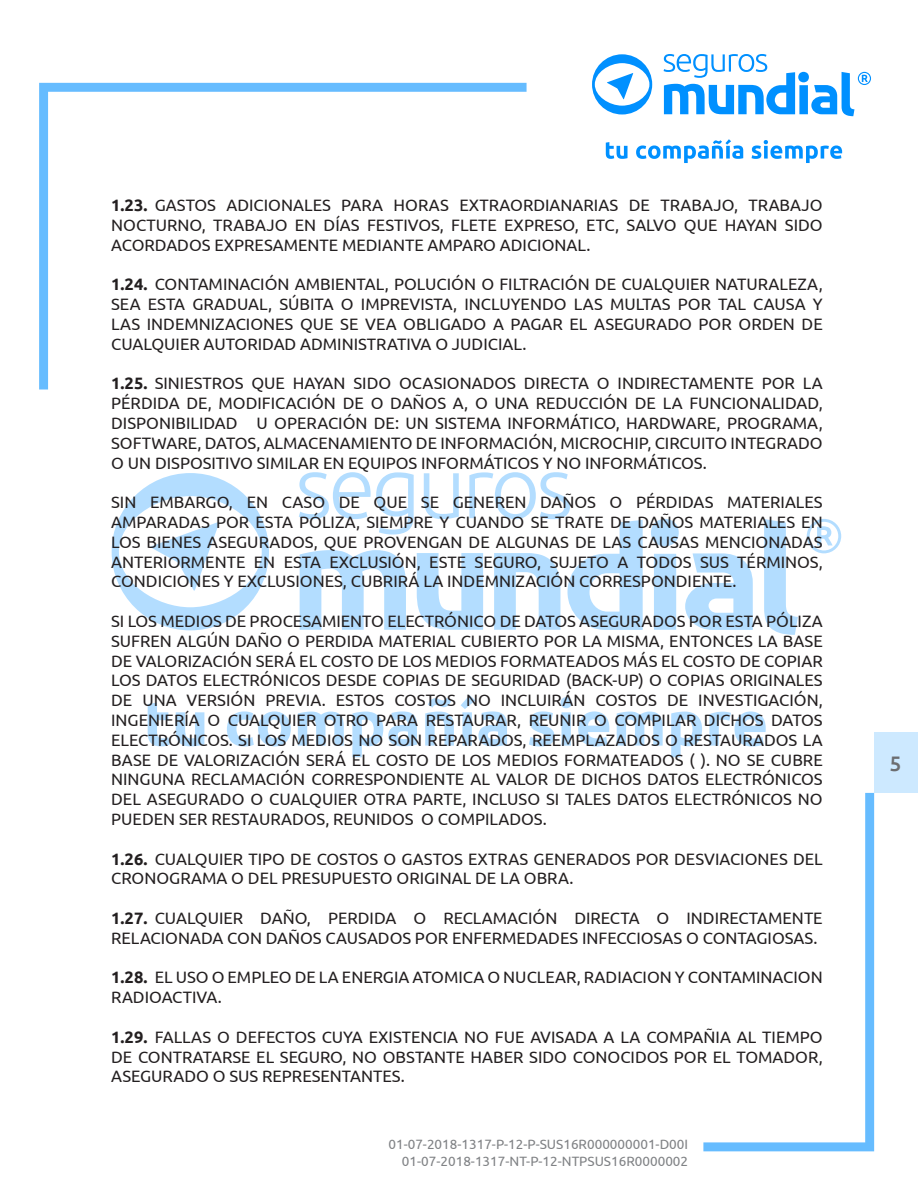
<style>
.page{position:relative;width:918px;height:1188px;background:#fff}
.page>*{position:absolute;margin:0;border:0;box-sizing:border-box;transform-origin:0 0}
.t1{font:500 21px "Ubuntu";color:#6c6d70}
.t2{font:16.5px/19.8px "Ubuntu";color:#231f20;text-align:justify}
.t3{font:13.5px/16.2px "Ubuntu";color:#808285;text-align:right}
.s1{font-weight:700}
</style>
<div class="page">
<svg style="left:112px;top:473px;width:157px;height:157px"></svg>
<svg style="left:764px;top:519px;width:34px;height:116px"></svg>
<svg style="left:651px;top:519px;width:28px;height:111px"></svg>
<svg style="left:685px;top:553px;width:68px;height:77px"></svg>
<svg style="left:299px;top:472px;width:344px;height:158px"></svg>
<svg style="left:148px;top:703px;width:22px;height:43px"></svg>
<svg style="left:176px;top:712px;width:28px;height:34px"></svg>
<svg style="left:227px;top:711px;width:64px;height:36px"></svg>
<svg style="left:298px;top:712px;width:46px;height:34px"></svg>
<svg style="left:352px;top:711px;width:65px;height:46px"></svg>
<svg style="left:425px;top:698px;width:29px;height:48px"></svg>
<svg style="left:461px;top:695px;width:46px;height:51px"></svg>
<svg style="left:529px;top:711px;width:25px;height:36px"></svg>
<svg style="left:561px;top:697px;width:11px;height:49px"></svg>
<svg style="left:578px;top:711px;width:31px;height:36px"></svg>
<svg style="left:617px;top:712px;width:46px;height:34px"></svg>
<svg style="left:671px;top:712px;width:31px;height:45px"></svg>
<svg style="left:709px;top:711px;width:57px;height:36px"></svg>
<svg style="left:807px;top:519px;width:34px;height:34px"></svg>
<svg style="left:592px;top:54px;width:60px;height:60px"></svg>
<svg style="left:606px;top:142px;width:22px;height:17px"></svg>
<svg style="left:636px;top:139px;width:107px;height:24px"></svg>
<svg style="left:752px;top:140px;width:90px;height:23px"></svg>
<svg style="left:664px;top:54px;width:207px;height:62px"></svg>
<svg style="left:39px;top:83px;width:488px;height:307px"></svg>
<svg style="left:703px;top:793px;width:171px;height:358px"></svg>
<div style="left:874px;top:732px;width:44px;height:61px;background:#cde9ff"></div>
<hr style="left:0;top:732px;width:1px;height:61px;background:#0090ff">
<p class="t2" style="left:111px;top:195px;width:713px"><span class="s1">1.23.</span> GASTOS ADICIONALES PARA HORAS EXTRAORDIANARIAS DE TRABAJO, TRABAJO NOCTURNO, TRABAJO EN DÍAS FESTIVOS, FLETE EXPRESO, ETC, SALVO QUE HAYAN SIDO ACORDADOS EXPRESAMENTE MEDIANTE AMPARO ADICIONAL.</p>
<p class="t2" style="left:111px;top:274px;width:713px"><span class="s1">1.24.</span> CONTAMINACIÓN AMBIENTAL, POLUCIÓN O FILTRACIÓN DE CUALQUIER NATURALEZA, SEA ESTA GRADUAL, SÚBITA O IMPREVISTA, INCLUYENDO LAS MULTAS POR TAL CAUSA Y LAS INDEMNIZACIONES QUE SE VEA OBLIGADO A PAGAR EL ASEGURADO POR ORDEN DE CUALQUIER AUTORIDAD ADMINISTRATIVA O JUDICIAL.</p>
<p class="t2" style="left:111px;top:373px;width:713px"><span class="s1">1.25.</span> SINIESTROS QUE HAYAN SIDO OCASIONADOS DIRECTA O INDIRECTAMENTE POR LA PÉRDIDA DE, MODIFICACIÓN DE O DAÑOS A, O UNA REDUCCIÓN DE LA FUNCIONALIDAD, DISPONIBILIDAD U OPERACIÓN DE: UN SISTEMA INFORMÁTICO, HARDWARE, PROGRAMA, SOFTWARE, DATOS, ALMACENAMIENTO DE INFORMACIÓN, MICROCHIP, CIRCUITO INTEGRADO O UN DISPOSITIVO SIMILAR EN EQUIPOS INFORMÁTICOS Y NO INFORMÁTICOS.</p>
<p class="t2" style="left:111px;top:492px;width:713px">SIN EMBARGO, EN CASO DE QUE SE GENEREN DAÑOS O PÉRDIDAS MATERIALES AMPARADAS POR ESTA PÓLIZA, SIEMPRE Y CUANDO SE TRATE DE DAÑOS MATERIALES EN LOS BIENES ASEGURADOS, QUE PROVENGAN DE ALGUNAS DE LAS CAUSAS MENCIONADAS ANTERIORMENTE EN ESTA EXCLUSIÓN, ESTE SEGURO, SUJETO A TODOS SUS TÉRMINOS, CONDICIONES Y EXCLUSIONES, CUBRIRÁ LA INDEMNIZACIÓN CORRESPONDIENTE.</p>
<p class="t2" style="left:111px;top:611px;width:713px">SI LOS MEDIOS DE PROCESAMIENTO ELECTRÓNICO DE DATOS ASEGURADOS POR ESTA PÓLIZA SUFREN ALGÚN DAÑO O PERDIDA MATERIAL CUBIERTO POR LA MISMA, ENTONCES LA BASE DE VALORIZACIÓN SERÁ EL COSTO DE LOS MEDIOS FORMATEADOS MÁS EL COSTO DE COPIAR LOS DATOS ELECTRÓNICOS DESDE COPIAS DE SEGURIDAD (BACK-UP) O COPIAS ORIGINALES DE UNA VERSIÓN PREVIA. ESTOS COSTOS NO INCLUIRÁN COSTOS DE INVESTIGACIÓN, INGENIERÍA O CUALQUIER OTRO PARA RESTAURAR, REUNIR O COMPILAR DICHOS DATOS ELECTRÓNICOS. SI LOS MEDIOS NO SON REPARADOS, REEMPLAZADOS O RESTAURADOS LA BASE DE VALORIZACIÓN SERÁ EL COSTO DE LOS MEDIOS FORMATEADOS ( ). NO SE CUBRE NINGUNA RECLAMACIÓN CORRESPONDIENTE AL VALOR DE DICHOS DATOS ELECTRÓNICOS DEL ASEGURADO O CUALQUIER OTRA PARTE, INCLUSO SI TALES DATOS ELECTRÓNICOS NO PUEDEN SER RESTAURADOS, REUNIDOS O COMPILADOS.</p>
<p class="t2" style="left:111px;top:848px;width:713px"><span class="s1">1.26.</span> CUALQUIER TIPO DE COSTOS O GASTOS EXTRAS GENERADOS POR DESVIACIONES DEL<br>CRONOGRAMA O DEL PRESUPUESTO ORIGINAL DE LA OBRA.</p>
<p class="t2" style="left:111px;top:908px;width:713px"><span class="s1">1.27.</span> CUALQUIER DAÑO, PERDIDA O RECLAMACIÓN DIRECTA O INDIRECTAMENTE<br>RELACIONADA CON DAÑOS CAUSADOS POR ENFERMEDADES INFECCIOSAS O CONTAGIOSAS.</p>
<p class="t2" style="left:111px;top:967px;width:713px"><span class="s1">1.28.</span> EL USO O EMPLEO DE LA ENERGIA ATOMICA O NUCLEAR, RADIACION Y CONTAMINACION<br>RADIOACTIVA.</p>
<p class="t2" style="left:111px;top:1026px;width:713px"><span class="s1">1.29.</span> FALLAS O DEFECTOS CUYA EXISTENCIA NO FUE AVISADA A LA COMPAÑIA AL TIEMPO DE CONTRATARSE EL SEGURO, NO OBSTANTE HABER SIDO CONOCIDOS POR EL TOMADOR, ASEGURADO O SUS REPRESENTANTES.</p>
<p class="t3" style="left:388px;top:1136px;width:301px">01-07-2018-1317-P-12-P-SUS16R000000001-D00I<br>01-07-2018-1317-NT-P-12-NTPSUS16R0000002</p>
<p class="t1" style="left:890px;top:751px;width:13px">5</p>
</div>
